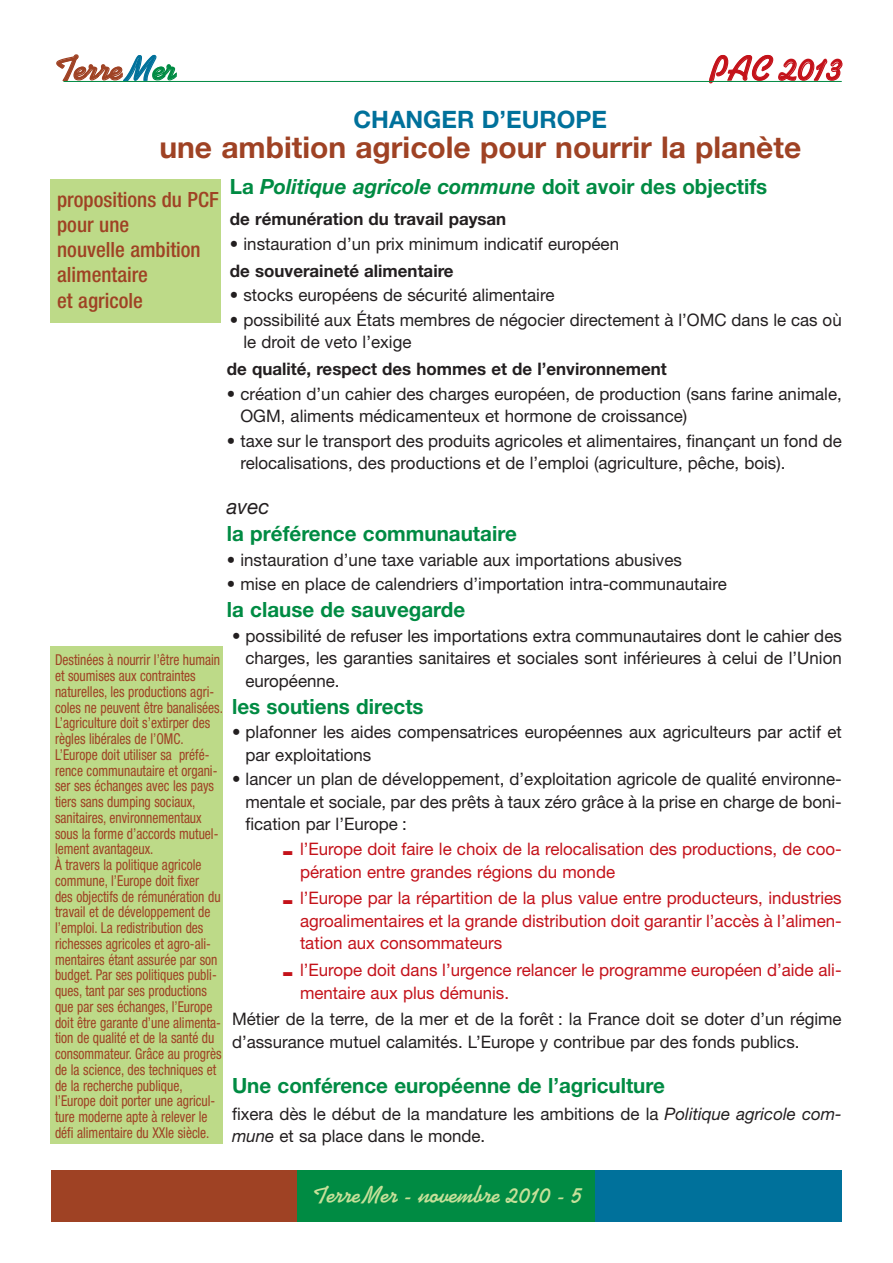
<style>
.page{position:relative;width:893px;height:1263px;background:#fff}
.page>*{position:absolute;margin:0;border:0;box-sizing:border-box;transform-origin:0 0}
.t1{font:700 39px "Swing";letter-spacing:-.005em;color:#9f4224}
.t2{font:700 39px "Swing";letter-spacing:-.005em;color:#c4121a}
.t3{font:700 30px "Helvetica Neue";color:#9f4224}
.t4{font:700 27px "Swing";color:#c7e09a}
.t5{font:700 24px "Helvetica Neue";color:#00719b}
.t6{font:700 21px "Helvetica Neue";color:#008b43}
.t7{font:500 condensed 21px/25.2px "Helvetica Neue";color:#9f4224}
.t8{font:italic 700 21px "Helvetica Neue";color:#008b43}
.t9{font:italic 21px "Helvetica Neue";color:#231f20}
.t10{font:17.25px/22.5px "Helvetica Neue";color:#231f20}
.t11{font:17.25px/22.5px "Helvetica Neue";color:#c4121a}
.t12{font:700 17.25px "Helvetica Neue";color:#231f20}
.t13{font:condensed 15px/15.8px "Helvetica Neue";color:#9f4224;scale:.9 1}
.s1{color:#00719b}
.s2{color:#008b43}
.s3{font-style:normal}
.s4{font-weight:900;font-stretch:expanded}
.s5{font-style:italic}
</style>
<div class="page">
<div style="left:51px;top:1170px;width:263px;height:51px;background:#9f4224"></div>
<div style="left:578px;top:1170px;width:264px;height:51px;background:#00719b"></div>
<div style="left:297px;top:1170px;width:298px;height:51px;background:#008b43"></div>
<hr style="left:64px;top:81px;width:778px;height:1px;background:#008b43">
<div style="left:51px;top:179px;width:170px;height:144px;background:#bdda88"></div>
<div style="left:51px;top:646px;width:172px;height:497px;background:#bdda88"></div>
<h1 class="t1" style="left:51px;top:51px;width:126px">Terre<span class="s1">M</span><span class="s2">er</span></h1>
<h1 class="t2" style="left:708px;top:51px;width:134px">PAC 2013</h1>
<h3 class="t5" style="left:353px;top:111px;width:255px">CHANGER D’EUROPE</h3>
<h2 class="t3" style="left:159px;top:137px;width:643px">une ambition agricole pour nourrir la planète</h2>
<p class="t8" style="left:230px;top:179px;width:539px"><span class="s3">La</span> Politique agricole commune <span class="s3">doit avoir des objectifs</span></p>
<p class="t12" style="left:230px;top:213px;width:278px">de rémunération du travail paysan</p>
<p class="t10" style="left:230px;top:234px;width:391px">• instauration d’un prix minimum indicatif européen</p>
<p class="t12" style="left:230px;top:264px;width:225px">de souveraineté alimentaire</p>
<p class="t10" style="left:230px;top:286px;width:326px">• stocks européens de sécurité alimentaire</p>
<p class="t10" style="left:243px;top:310px;width:600px;text-indent:-13px">• possibilité aux États membres de négocier directement à l’OMC dans le cas où le droit de veto l’exige</p>
<p class="t12" style="left:227px;top:363px;width:441px">de qualité, respect des hommes et de l’environnement</p>
<p class="t10" style="left:240px;top:384px;width:603px;text-indent:-14px">• création d’un cahier des charges européen, de production (sans farine animale,<br>OGM, aliments médicamenteux et hormone de croissance)</p>
<p class="t10" style="left:240px;top:431px;width:603px;text-indent:-14px">• taxe sur le transport des produits agricoles et alimentaires, finançant un fond de relocalisations, des productions et de l’emploi (agriculture, pêche, bois).</p>
<p class="t9" style="left:227px;top:499px;width:44px">avec</p>
<p class="t6" style="left:227px;top:526px;width:291px">la préférence communautaire</p>
<p class="t10" style="left:227px;top:550px;width:456px">• instauration d’une taxe variable aux importations abusives</p>
<p class="t10" style="left:227px;top:575px;width:501px">• mise en place de calendriers d’importation intra-communautaire</p>
<p class="t6" style="left:227px;top:602px;width:240px">la clause de sauvegarde</p>
<p class="t10" style="left:245px;top:626px;width:598px;text-align:justify;text-indent:-13px">• possibilité de refuser les importations extra communautaires dont le cahier des charges, les garanties sanitaires et sociales sont inférieures à celui de l’Union européenne.</p>
<p class="t6" style="left:232px;top:699px;width:193px">les soutiens directs</p>
<p class="t10" style="left:245px;top:722px;width:598px;text-indent:-13px">• plafonner les aides compensatrices européennes aux agriculteurs par actif et par exploitations</p>
<p class="t10" style="left:245px;top:770px;width:598px;text-align:justify;text-indent:-13px">• lancer un plan de développement, d’exploitation agricole de qualité environne&shy;mentale et sociale, par des prêts à taux zéro grâce à la prise en charge de boni&shy;fication par l’Europe :</p>
<p class="t11" style="left:300px;top:839px;width:543px;text-indent:-19px"><span class="s4">.</span> l’Europe doit faire le choix de la relocalisation des productions, de coo&shy;pération entre grandes régions du monde</p>
<p class="t11" style="left:300px;top:888px;width:543px;text-align:justify;text-indent:-19px"><span class="s4">.</span> l’Europe par la répartition de la plus value entre producteurs, industries agroalimentaires et la grande distribution doit garantir l’accès à l’alimen&shy;tation aux consommateurs</p>
<p class="t11" style="left:300px;top:960px;width:543px;text-indent:-19px"><span class="s4">.</span> l’Europe doit dans l’urgence relancer le programme européen d’aide ali&shy;mentaire aux plus démunis.</p>
<p class="t10" style="left:232px;top:1009px;width:611px">Métier de la terre, de la mer et de la forêt : la France doit se doter d’un régime d’assurance mutuel calamités. L’Europe y contribue par des fonds publics.</p>
<p class="t6" style="left:232px;top:1078px;width:434px">Une conférence européenne de l’agriculture</p>
<p class="t10" style="left:232px;top:1104px;width:611px">fixera dès le début de la mandature les ambitions de la <span class="s5">Politique agricole com&shy;mune</span> et sa place dans le monde.</p>
<p class="t7" style="left:57px;top:189px;width:163px">propositions du PCF pour une<br>nouvelle ambition alimentaire<br>et agricole</p>
<p class="t13" style="left:55px;top:653px;width:188px">Destinées à nourrir l’être humain et soumises aux contraintes naturelles, les productions agri&shy;coles ne peuvent être banalisées.<br>L’agriculture doit s’extirper des règles libérales de l’OMC.<br>L’Europe doit utiliser sa préfé&shy;rence communautaire et organi&shy;ser ses échanges avec les pays tiers sans dumping sociaux, sanitaires, environnementaux sous la forme d’accords mutuel&shy;lement avantageux.<br>À travers la politique agricole commune, l’Europe doit fixer<br>des objectifs de rémunération du travail et de développement de l’emploi. La redistribution des richesses agricoles et agro-ali&shy;mentaires étant assurée par son budget. Par ses politiques publi&shy;ques, tant par ses productions que par ses échanges, l’Europe doit être garante d’une alimenta&shy;tion de qualité et de la santé du consommateur. Grâce au progrès de la science, des techniques et de la recherche publique, l’Europe doit porter une agricul&shy;ture moderne apte à relever le défi alimentaire du XXIe siècle.</p>
<h3 class="t4" style="left:311px;top:1183px;width:273px">TerreMer - novembre 2010 - 5</h3>
</div>
